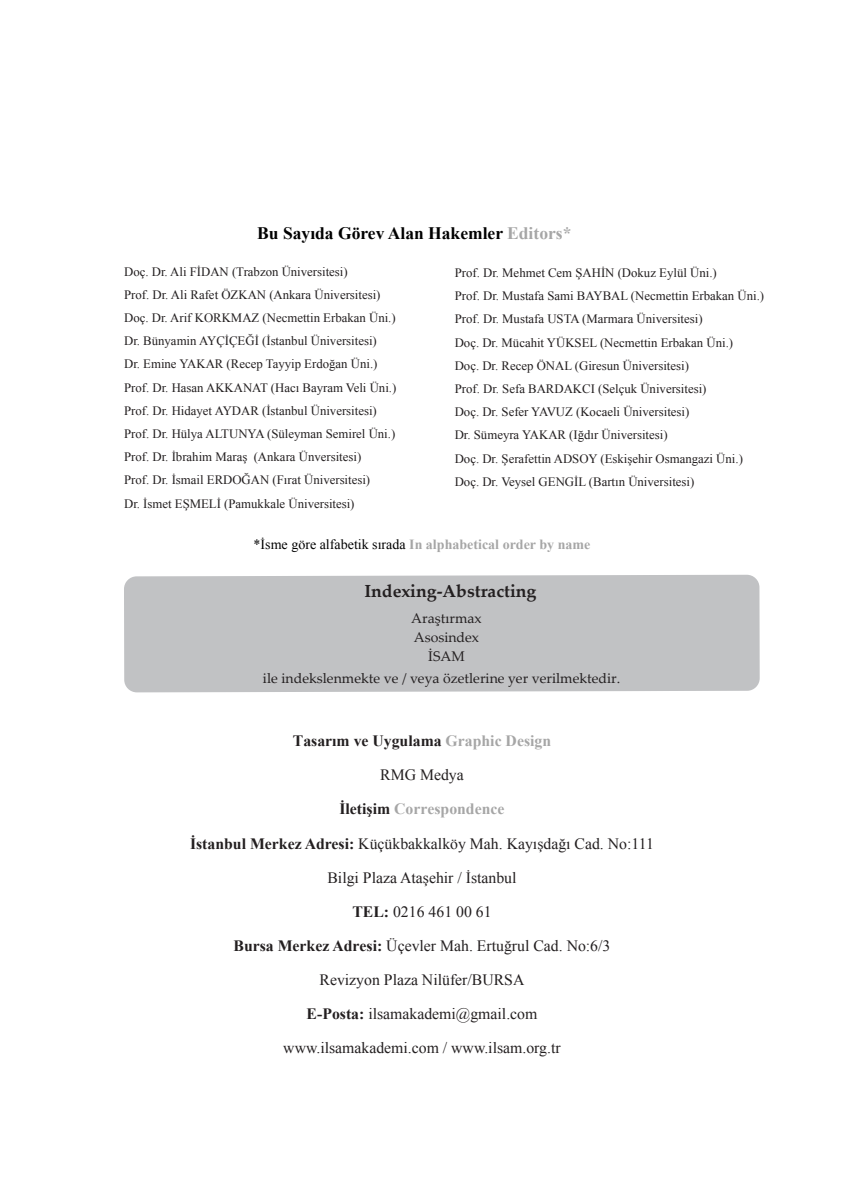
<style>
.page{position:relative;width:844px;height:1191px;background:#fff}
.page>*{position:absolute;margin:0;border:0;box-sizing:border-box;transform-origin:0 0}
.t1{font:700 17.5px "Times New Roman";color:#000}
.t2{font:700 17.5px "Palatino Linotype";color:#231f20}
.Metin{font:15.75px "Times New Roman";color:#231f20}
.Metin-2{font:700 15.75px "Times New Roman";color:#231f20}
.Metin-3{font:700 15.75px "Times New Roman";color:#a6a6a6}
.t3{font:14px "Palatino Linotype";color:#231f20}
.t4{font:700 14px "Times New Roman";color:#a6a6a6}
.t5{font:12.78px "Times New Roman";color:#231f20}
.s1{color:#a6a6a6}
.s2{font-weight:400;color:#000}
.s3{color:#231f20}
.s4{font-weight:700}
</style>
<div class="page">
<div style="left:124px;top:575px;width:635px;height:117px;background:#c1c2c4"></div>
<p class="t1" style="left:257px;top:221px;width:315px">Bu Sayıda Görev Alan Hakemler <span class="s1">Editors*</span></p>
<p class="t5" style="left:124px;top:263px;width:225px">Doç. Dr. Ali FİDAN (Trabzon Üniversitesi)</p>
<p class="t5" style="left:124px;top:286px;width:258px">Prof. Dr. Ali Rafet ÖZKAN (Ankara Üniversitesi)</p>
<p class="t5" style="left:124px;top:309px;width:273px">Doç. Dr. Arif KORKMAZ (Necmettin Erbakan Üni.)</p>
<p class="t5" style="left:124px;top:332px;width:254px">Dr. Bünyamin AYÇİÇEĞİ (İstanbul Üniversitesi)</p>
<p class="t5" style="left:124px;top:355px;width:255px">Dr. Emine YAKAR (Recep Tayyip Erdoğan Üni.)</p>
<p class="t5" style="left:124px;top:379px;width:274px">Prof. Dr. Hasan AKKANAT (Hacı Bayram Veli Üni.)</p>
<p class="t5" style="left:124px;top:402px;width:254px">Prof. Dr. Hidayet AYDAR (İstanbul Üniversitesi)</p>
<p class="t5" style="left:124px;top:425px;width:272px">Prof. Dr. Hülya ALTUNYA (Süleyman Semirel Üni.)</p>
<p class="t5" style="left:124px;top:448px;width:238px">Prof. Dr. İbrahim Maraş (Ankara Ünversitesi)</p>
<p class="t5" style="left:124px;top:471px;width:247px">Prof. Dr. İsmail ERDOĞAN (Fırat Üniversitesi)</p>
<p class="t5" style="left:124px;top:495px;width:232px">Dr. İsmet EŞMELİ (Pamukkale Üniversitesi)</p>
<p class="t5" style="left:454px;top:264px;width:263px">Prof. Dr. Mehmet Cem ŞAHİN (Dokuz Eylül Üni.)</p>
<p class="t5" style="left:454px;top:287px;width:311px">Prof. Dr. Mustafa Sami BAYBAL (Necmettin Erbakan Üni.)</p>
<p class="t5" style="left:454px;top:310px;width:249px">Prof. Dr. Mustafa USTA (Marmara Üniversitesi)</p>
<p class="t5" style="left:454px;top:334px;width:280px">Doç. Dr. Mücahit YÜKSEL (Necmettin Erbakan Üni.)</p>
<p class="t5" style="left:454px;top:357px;width:236px">Doç. Dr. Recep ÖNAL (Giresun Üniversitesi)</p>
<p class="t5" style="left:454px;top:380px;width:253px">Prof. Dr. Sefa BARDAKCI (Selçuk Üniversitesi)</p>
<p class="t5" style="left:454px;top:403px;width:236px">Doç. Dr. Sefer YAVUZ (Kocaeli Üniversitesi)</p>
<p class="t5" style="left:454px;top:426px;width:214px">Dr. Sümeyra YAKAR (Iğdır Üniversitesi)</p>
<p class="t5" style="left:454px;top:450px;width:289px">Doç. Dr. Şerafettin ADSOY (Eskişehir Osmangazi Üni.)</p>
<p class="t5" style="left:454px;top:473px;width:241px">Doç. Dr. Veysel GENGİL (Bartın Üniversitesi)</p>
<p class="t4" style="left:253px;top:534px;width:338px"><span class="s2">*İsme göre alfabetik sırada</span> In alphabetical order by name</p>
<p class="t2" style="left:364px;top:578px;width:173px">Indexing-Abstracting</p>
<p class="t3" style="left:411px;top:608px;width:72px">Araştırmax</p>
<p class="t3" style="left:413px;top:627px;width:67px">Asosindex</p>
<p class="t3" style="left:428px;top:646px;width:38px">İSAM</p>
<p class="t3" style="left:263px;top:668px;width:359px">ile indekslenmekte ve / veya özetlerine yer verilmektedir.</p>
<p class="Metin-2" style="left:293px;top:730px;width:260px">Tasarım ve Uygulama <span class="s1">Graphic Design</span></p>
<p class="Metin" style="left:380px;top:764px;width:85px">RMG Medya</p>
<p class="Metin-3" style="left:339px;top:798px;width:166px"><span class="s3">İletişim</span> Correspondence</p>
<p class="Metin" style="left:190px;top:832px;width:465px"><span class="s4">İstanbul Merkez Adresi:</span> Küçükbakkalköy Mah. Kayışdağı Cad. No:111</p>
<p class="Metin" style="left:327px;top:866px;width:190px">Bilgi Plaza Ataşehir / İstanbul</p>
<p class="Metin" style="left:352px;top:901px;width:141px"><span class="s4">TEL:</span> 0216 461 00 61</p>
<p class="Metin" style="left:233px;top:935px;width:378px"><span class="s4">Bursa Merkez Adresi:</span> Üçevler Mah. Ertuğrul Cad. No:6/3</p>
<p class="Metin" style="left:319px;top:969px;width:206px">Revizyon Plaza Nilüfer/BURSA</p>
<p class="Metin" style="left:306px;top:1003px;width:232px"><span class="s4">E-Posta:</span> ilsamakademi@gmail.com</p>
<p class="Metin" style="left:283px;top:1037px;width:279px">www.ilsamakademi.com / www.ilsam.org.tr</p>
</div>
